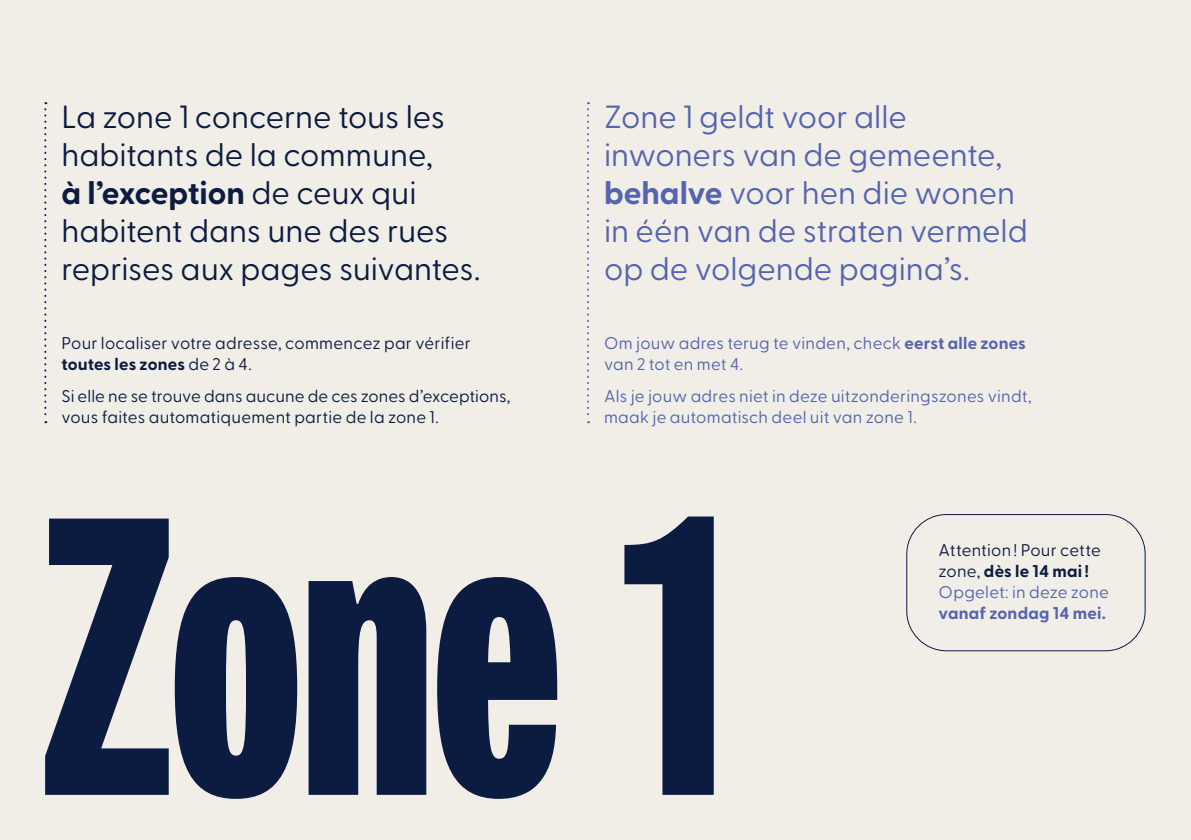
<style>
.page{position:relative;width:1191px;height:840px;background:#fff}
.page>*{position:absolute;margin:0;border:0;box-sizing:border-box;transform-origin:0 0}
.t1{font:900 400px "Fairweather";color:#0c1b40}
.t2{font:32px/38px "Greycliff CF";letter-spacing:-.005em;color:#0c1b40}
.t3{font:32px "Greycliff CF";color:#5564ae}
.t4{font:17px/21px "Greycliff CF";letter-spacing:.005em;color:#0c1b40}
.t5{font:17px/21px "Greycliff CF";letter-spacing:.015em;color:#5564ae}
.s1{font-weight:700}
</style>
<div class="page">
<div style="left:0;top:0;width:1191px;height:839px;background:#f1ede7"></div>
<svg style="left:587px;top:102px;width:2px;height:321px"></svg>
<svg style="left:44px;top:102px;width:2px;height:321px"></svg>
<div style="left:906px;top:513px;width:239px;height:138px;border:1px solid #0c1b40;border-radius:40px"></div>
<p class="t2" style="left:61px;top:95px;width:420px">La zone 1 concerne tous les habitants de la commune,<br><span class="s1">à l’exception</span> de ceux qui habitent dans une des rues reprises aux pages suivantes.</p>
<p class="t3" style="left:604px;top:92px;width:304px">Zone 1 geldt voor alle</p>
<p class="t3" style="left:604px;top:130px;width:400px">inwoners van de gemeente,</p>
<p class="t3" style="left:604px;top:168px;width:413px"><span class="s1">behalve</span> voor hen die wonen</p>
<p class="t3" style="left:604px;top:206px;width:425px">in één van de straten vermeld</p>
<p class="t3" style="left:604px;top:244px;width:367px">op de volgende pagina’s.</p>
<p class="t4" style="left:61px;top:331px;width:411px">Pour localiser votre adresse, commencez par vérifier <span class="s1">toutes les zones</span> de 2 à 4.</p>
<p class="t4" style="left:61px;top:384px;width:451px">Si elle ne se trouve dans aucune de ces zones d’exceptions, vous faites automatiquement partie de la zone 1.</p>
<p class="t5" style="left:604px;top:331px;width:423px">Om jouw adres terug te vinden, check <span class="s1">eerst alle zones </span>van 2 tot en met 4.</p>
<p class="t5" style="left:604px;top:384px;width:429px">Als je jouw adres niet in deze uitzonderingszones vindt, maak je automatisch deel uit van zone 1.</p>
<p class="t1" style="left:39px;top:430px;width:687px">Zone 1</p>
<p class="t4" style="left:938px;top:537px;width:164px">Attention! Pour cette zone, <span class="s1">dès le 14 mai!</span></p>
<p class="t5" style="left:938px;top:579px;width:172px">Opgelet: in deze zone <span class="s1">vanaf zondag 14 mei.</span></p>
</div>
